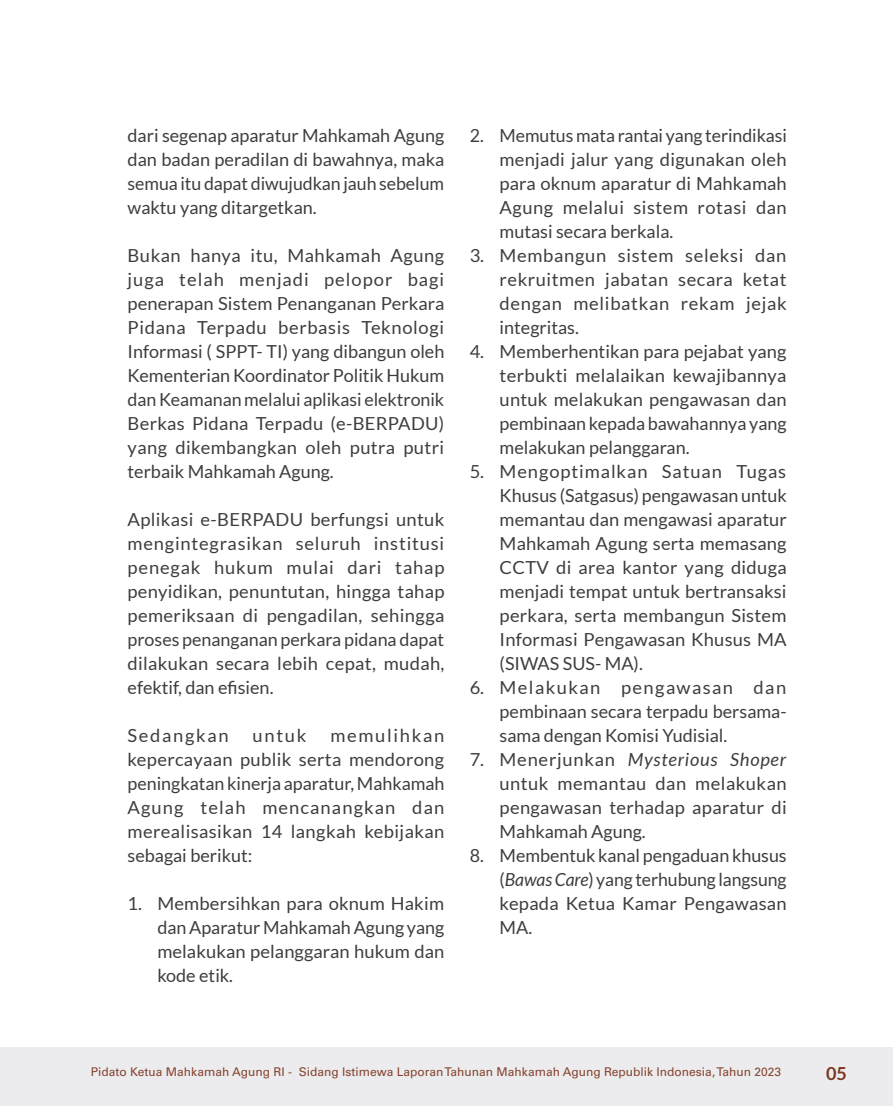
<style>
.page{position:relative;width:893px;height:1106px;background:#fff}
.page>*{position:absolute;margin:0;border:0;box-sizing:border-box;transform-origin:0 0}
._6-6{font:18px/24px "Lato";color:#3e3e3f;text-align:justify}
._6-6-2{font:18px "Lato";letter-spacing:.09em;color:#3e3e3f}
.t1{font:700 18px "Lato";color:#7b351f}
.t2{font:12px "Univers LT Std";color:#85432e}
.s1{font-style:italic}
</style>
<div class="page">
<div style="left:0;top:1047px;width:893px;height:59px;background:#ececee"></div>
<p class="_6-6" style="left:128px;top:123px;width:318px">dari segenap aparatur Mahkamah Agung dan badan peradilan di bawahnya, maka semua itu dapat diwujudkan jauh sebelum waktu yang ditargetkan.</p>
<p class="_6-6" style="left:128px;top:243px;width:318px">Bukan hanya itu, Mahkamah Agung juga telah menjadi pelopor bagi penerapan Sistem Penanganan Perkara Pidana Terpadu berbasis Teknologi Informasi ( SPPT- TI) yang dibangun oleh Kementerian Koordinator Politik Hukum dan Keamanan melalui aplikasi elektronik Berkas Pidana Terpadu (e-BERPADU) yang dikembangkan oleh putra putri terbaik Mahkamah Agung.</p>
<p class="_6-6" style="left:128px;top:507px;width:318px">Aplikasi e-BERPADU berfungsi untuk mengintegrasikan seluruh institusi penegak hukum mulai dari tahap penyidikan, penuntutan, hingga tahap pemeriksaan di pengadilan, sehingga proses penanganan perkara pidana dapat dilakukan secara lebih cepat, mudah, efektif, dan efisien.</p>
<p class="_6-6-2" style="left:128px;top:726px;width:103px">Sedangkan</p>
<p class="_6-6" style="left:253px;top:723px;width:55px">untuk</p>
<p class="_6-6" style="left:128px;top:723px;width:318px;text-indent:203px">memulihkan kepercayaan publik serta mendorong peningkatan kinerja aparatur, Mahkamah Agung telah mencanangkan dan merealisasikan 14 langkah kebijakan sebagai berikut:</p>
<p class="_6-6" style="left:157px;top:891px;width:289px;text-indent:-30px">1. Membersihkan para oknum Hakim dan Aparatur Mahkamah Agung yang melakukan pelanggaran hukum dan kode etik<span class="s1">.</span></p>
<p class="_6-6" style="left:500px;top:123px;width:289px;text-indent:-30px">2. Memutus mata rantai yang terindikasi menjadi jalur yang digunakan oleh para oknum aparatur di Mahkamah Agung melalui sistem rotasi dan mutasi secara berkala.</p>
<p class="_6-6" style="left:500px;top:243px;width:288px;text-indent:-30px">3. Membangun sistem seleksi dan rekruitmen jabatan secara ketat dengan melibatkan rekam jejak integritas.</p>
<p class="_6-6" style="left:500px;top:339px;width:289px;text-indent:-30px">4. Memberhentikan para pejabat yang terbukti melalaikan kewajibannya untuk melakukan pengawasan dan pembinaan kepada bawahannya yang melakukan pelanggaran.</p>
<p class="_6-6" style="left:500px;top:459px;width:289px;text-indent:-30px">5. Mengoptimalkan Satuan Tugas Khusus (Satgasus) pengawasan untuk memantau dan mengawasi aparatur Mahkamah Agung serta memasang CCTV di area kantor yang diduga menjadi tempat untuk bertransaksi perkara, serta membangun Sistem Informasi Pengawasan Khusus MA (SIWAS SUS- MA).</p>
<p class="_6-6" style="left:500px;top:675px;width:288px;text-indent:-30px">6. Melakukan pengawasan dan pembinaan secara terpadu bersama&shy;sama dengan Komisi Yudisial.</p>
<p class="_6-6" style="left:500px;top:747px;width:289px;text-indent:-30px">7. Menerjunkan <span class="s1">Mysterious Shoper </span>untuk memantau dan melakukan pengawasan terhadap aparatur di Mahkamah Agung.</p>
<p class="_6-6" style="left:500px;top:843px;width:289px;text-indent:-30px">8. Membentuk kanal pengaduan khusus (<span class="s1">Bawas Care</span>) yang terhubung langsung kepada Ketua Kamar Pengawasan MA.</p>
<p class="t2" style="left:91px;top:1064px;width:692px">Pidato Ketua Mahkamah Agung RI - Sidang Istimewa Laporan Tahunan Mahkamah Agung Republik Indonesia, Tahun 2023</p>
<p class="t1" style="left:826px;top:1062px;width:22px">05</p>
</div>
